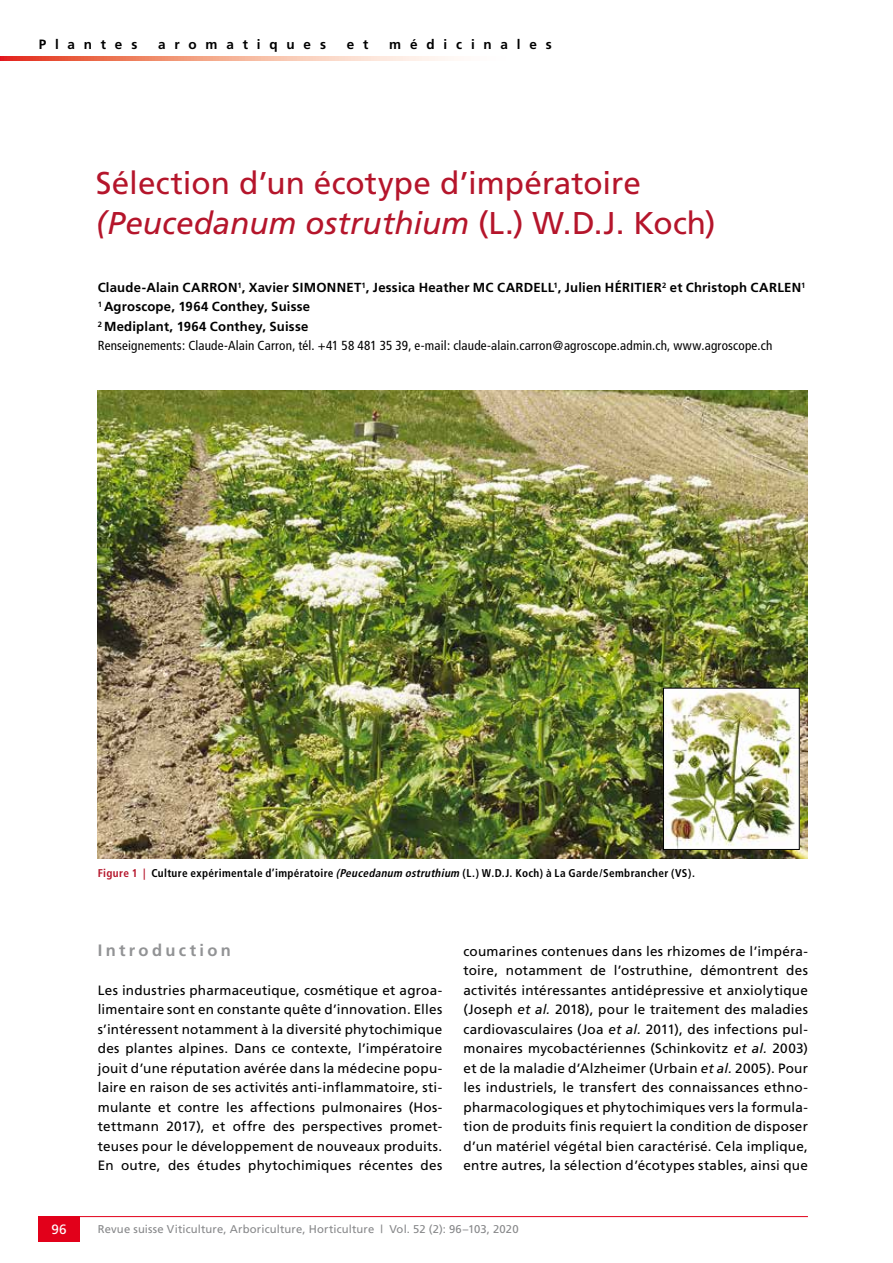
<style>
.page{position:relative;width:893px;height:1263px;background:#fff}
.page>*{position:absolute;margin:0;border:0;box-sizing:border-box;transform-origin:0 0}
.t1{font:31.5px/40.5px "Frutiger";color:#b5152b}
.t2{font:700 16.5px "Frutiger";letter-spacing:.2em;color:#929395}
.t3{font:13.5px/19.5px "Frutiger";letter-spacing:.02em;color:#000;text-align:justify}
.t4{font:700 13.5px "Frutiger";letter-spacing:.655em;color:#000}
.t5{font:13.5px "Frutiger";color:#fff}
.t6{font:700 13.2px/19.5px "Frutiger";letter-spacing:.015em;color:#000}
.t7{font:700 condensed 11.25px "Frutiger";letter-spacing:.03em;color:#000}
.t8{font:11.25px "Frutiger";letter-spacing:.015em;color:#87888a}
.s1{font-style:italic}
.s2{font-weight:400;font-stretch:condensed}
.s3{color:#b5152b}
</style>
<div class="page">
<hr style="left:38px;top:1216px;width:770px;height:1px;background:#e2001a">
<div style="left:38px;top:1216px;width:42px;height:26px;background:#e2001a"></div>
<img style="left:98px;top:390px;width:710px;height:468px">
<svg style="left:0;top:56px;width:451px;height:5px;background:#f3a48f"></svg>
<img style="left:665px;top:690px;width:132px;height:157px">
<p class="t4" style="left:39px;top:36px;width:100px">Plantes</p>
<p class="t4" style="left:158px;top:36px;width:169px">aromatiques</p>
<p class="t4" style="left:347px;top:36px;width:23px">e t</p>
<p class="t4" style="left:389px;top:36px;width:164px">médicinales</p>
<h1 class="t1" style="left:96px;top:162px;width:622px">Sélection d’un écotype d’impératoire <span class="s1">(Peucedanum ostruthium</span> (L.) W.D.J. Koch)</h1>
<p class="t6" style="left:98px;top:277px;width:709px">Claude-Alain CARRON<sup>1</sup>, Xavier SIMONNET<sup>1</sup>, Jessica Heather MC CARDELL<sup>1</sup>, Julien HÉRITIER<sup>2</sup> et Christoph CARLEN<sup>1<br>1</sup> Agroscope, 1964 Conthey, Suisse<br><sup>2</sup> Mediplant, 1964 Conthey, Suisse<br><span class="s2">Renseignements: Claude-Alain Carron, tél. +41 58 481 35 39, e-mail: claude-alain.carron@agroscope.admin.ch, www.agroscope.ch</span></p>
<p class="t7" style="left:98px;top:867px;width:599px"><span class="s3">Figure 1 |</span> Culture expérimentale d’impératoire <span class="s1">(Peucedanum ostruthium</span> (L.) W.D.J. Koch) à La Garde/Sembrancher (VS).</p>
<p class="t2" style="left:98px;top:940px;width:135px">Introduction</p>
<p class="t3" style="left:98px;top:980px;width:346px">Les industries pharmaceutique, cosmétique et agroa&shy;limentaire sont en constante quête d’innovation. Elles s’intéressent notamment à la diversité phytochimique des plantes alpines. Dans ce contexte, l’impératoire jouit d’une réputation avérée dans la médecine popu&shy;laire en raison de ses activités anti-inflammatoire, sti&shy;mulante et contre les affections pulmonaires (Hos&shy;tettmann 2017), et offre des perspectives promet&shy;teuses pour le développement de nouveaux produits.<br>En outre, des études phytochimiques récentes des</p>
<p class="t3" style="left:463px;top:941px;width:346px">coumarines contenues dans les rhizomes de l’impéra&shy;toire, notamment de l’ostruthine, démontrent des activités intéressantes antidépressive et anxiolytique (Joseph <span class="s1">et al.</span> 2018), pour le traitement des maladies cardiovasculaires (Joa <span class="s1">et al.</span> 2011), des infections pul&shy;monaires mycobactériennes (Schinkovitz <span class="s1">et al.</span> 2003) et de la maladie d’Alzheimer (Urbain <span class="s1">et al.</span> 2005). Pour les industriels, le transfert des connaissances ethno&shy;pharmacologiques et phytochimiques vers la formula&shy;tion de produits finis requiert la condition de disposer d’un matériel végétal bien caractérisé. Cela implique, entre autres, la sélection d’écotypes stables, ainsi que</p>
<p class="t5" style="left:51px;top:1221px;width:17px">96</p>
<p class="t8" style="left:98px;top:1223px;width:422px">Revue suisse Viticulture, Arboriculture, Horticulture | Vol. 52 (2): 96–103, 2020</p>
</div>
